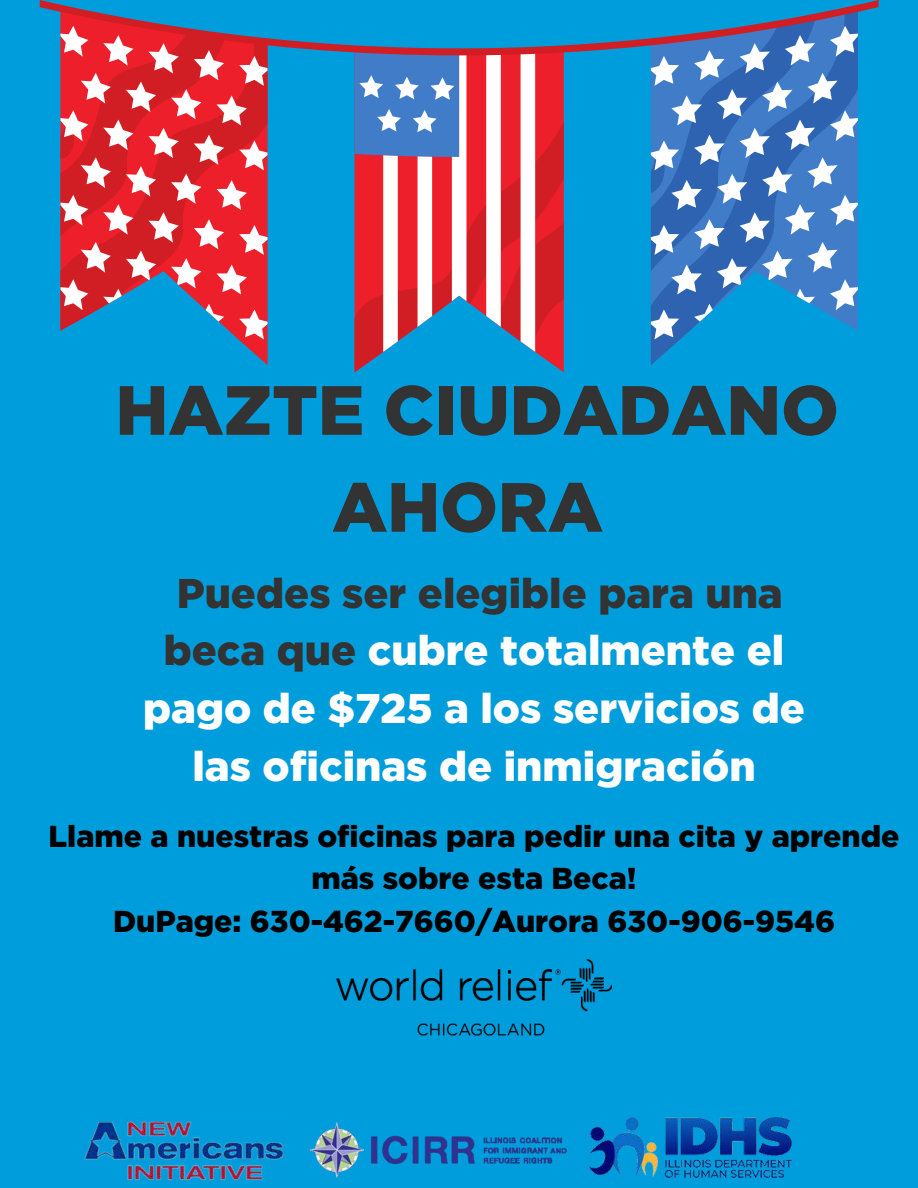
<style>
.page{position:relative;width:918px;height:1188px;background:#009ddc}
.page>*{position:absolute;margin:0;border:0;box-sizing:border-box;transform-origin:0 0}
.t1{font:900 69.45px/96.9px "Gotham";color:#333;text-align:center}
.t2{font:900 41.55px/57.8px "Gotham";color:#fff;text-align:center}
.t3{font:900 30.3px/42.3px "Gotham";color:#000;text-align:center}
.s1{color:#333}
</style>
<div class="page">
<svg style="left:40px;top:0;width:839px;height:372px"></svg>
<svg style="left:60px;top:26px;width:798px;height:326px"></svg>
<img style="left:336px;top:959px;width:276px;height:77px">
<img style="left:84px;top:1121px;width:200px;height:60px">
<img style="left:309px;top:1122px;width:258px;height:56px">
<img style="left:589px;top:1117px;width:203px;height:61px">
<h1 class="t1" style="left:116px;top:361px;width:725px">HAZTE CIUDADANO<br>AHORA</h1>
<h2 class="t2" style="left:143px;top:564px;width:663px"><span class="s1">Puedes ser elegible para una beca que</span> cubre totalmente el pago de $725 a los servicios de las oficinas de inmigración</h2>
<p class="t3" style="left:49px;top:815px;width:852px">Llame a nuestras oficinas para pedir una cita y aprende más sobre esta Beca!<br>DuPage: 630-462-7660/Aurora 630-906-9546</p>
</div>
